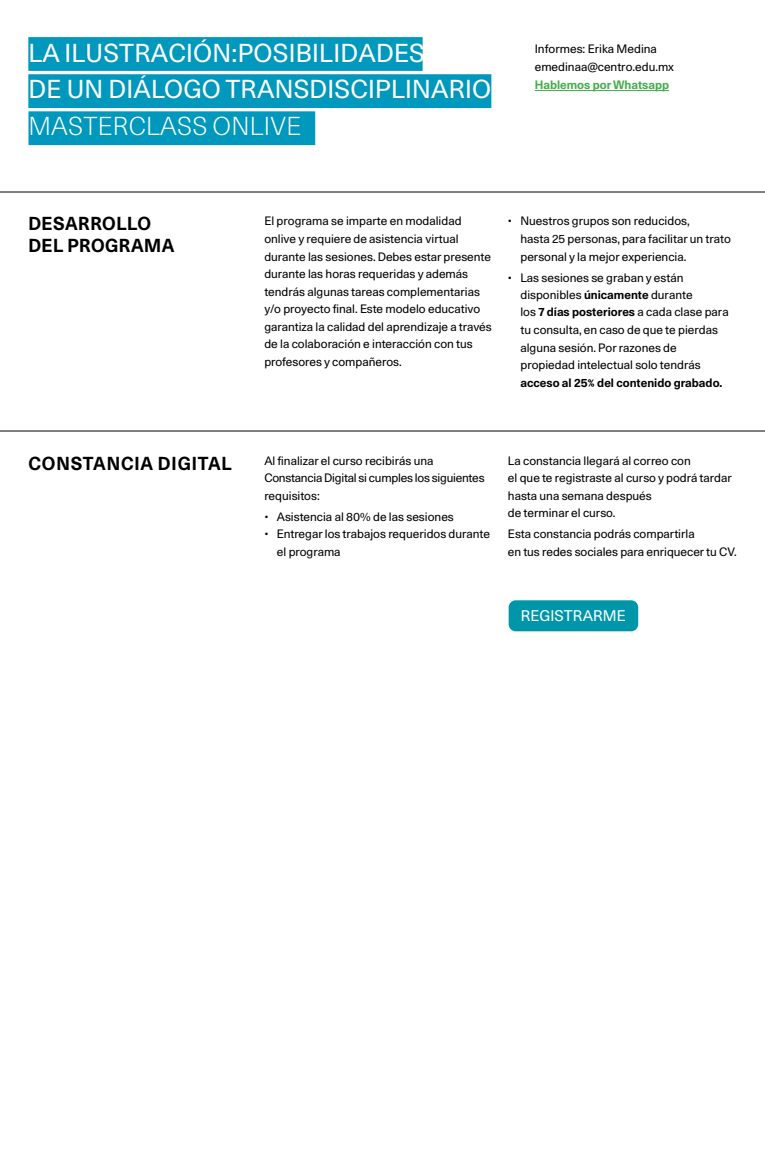
<style>
.page{position:relative;width:765px;height:1149px;background:#fff}
.page>*{position:absolute;margin:0;border:0;box-sizing:border-box;transform-origin:0 0}
.t1{font:25px/35.8px "Unica 77 LL";letter-spacing:.01em;color:#fff}
.t2{font:300 25px "Unica 77 LL";letter-spacing:.01em;color:#fff}
.t3{font:700 18.12px/21.8px "Unica 77 LL";letter-spacing:.03em;color:#000}
.t4{font:700 18.12px "Unica 77 LL";letter-spacing:.05em;color:#000}
.t5{font:14.88px "Unica 77 LL";letter-spacing:.01em;color:#fff}
.t6{font:11.75px/17.5px "Unica 77 LL";color:#000}
.t7{font:11.75px/17.5px "Unica 77 LL";letter-spacing:-.02em;color:#000}
.t8{font:700 11.75px "Unica 77 LL";color:#000}
.t9{font:700 11.75px "Unica 77 LL";color:#41ad49}
.s1{font-weight:700}
</style>
<div class="page">
<hr style="left:0;top:192px;width:765px;height:1px;background:#000">
<hr style="left:0;top:430px;width:765px;height:1px;background:#000">
<div style="left:509px;top:600px;width:129px;height:31px;background:#0095a9;border-radius:7px"></div>
<hr style="left:535px;top:90px;width:134px;height:1px;background:#41ad49">
<div style="left:28px;top:37px;width:395px;height:34px;background:#0098bc"></div>
<div style="left:28px;top:74px;width:463px;height:34px;background:#0098bc"></div>
<svg style="left:28px;top:107px;width:287px;height:39px;background:#1ba3c3"></svg>
<h1 class="t1" style="left:28px;top:35px;width:464px">LA ILUSTRACIÓN:POSIBILIDADES<br>DE UN DIÁLOGO TRANSDISCIPLINARIO</h1>
<h1 class="t2" style="left:28px;top:110px;width:274px">MASTERCLASS ONLIVE</h1>
<p class="t6" style="left:535px;top:40px;width:141px">Informes: Erika Medina emedinaa@centro.edu.mx</p>
<p class="t9" style="left:535px;top:76px;width:136px">Hablemos por Whatsapp</p>
<h2 class="t3" style="left:28px;top:212px;width:148px">DESARROLLO<br>DEL PROGRAMA</h2>
<p class="t6" style="left:264px;top:211px;width:229px">El programa se imparte en modalidad onlive y requiere de asistencia virtual durante las sesiones. Debes estar presente durante las horas requeridas y además tendrás algunas tareas complementarias y/o proyecto final. Este modelo educativo garantiza la calidad del aprendizaje a través de la colaboración e interacción con tus profesores y compañeros.</p>
<p class="t6" style="left:520px;top:212px;width:212px;text-indent:-13px">• Nuestros grupos son reducidos,<br>hasta 25 personas, para facilitar un trato personal y la mejor experiencia.</p>
<p class="t6" style="left:520px;top:268px;width:210px;text-indent:-13px">• Las sesiones se graban y están disponibles <span class="s1">únicamente</span> durante<br>los <span class="s1">7 días posteriores</span> a cada clase para tu consulta, en caso de que te pierdas alguna sesión. Por razones de propiedad intelectual solo tendrás</p>
<p class="t8" style="left:520px;top:374px;width:204px">acceso al 25% del contenido grabado.</p>
<h2 class="t4" style="left:28px;top:450px;width:205px">CONSTANCIA DIGITAL</h2>
<p class="t7" style="left:264px;top:451px;width:222px">Al finalizar el curso recibirás una<br>Constancia Digital si cumples los siguientes requisitos:</p>
<p class="t6" style="left:264px;top:507px;width:191px">• Asistencia al 80% de las sesiones</p>
<p class="t6" style="left:277px;top:525px;width:215px;text-indent:-13px">• Entregar los trabajos requeridos durante el programa</p>
<p class="t6" style="left:508px;top:451px;width:225px">La constancia llegará al correo con<br>el que te registraste al curso y podrá tardar hasta una semana después<br>de terminar el curso.</p>
<p class="t6" style="left:508px;top:525px;width:230px">Esta constancia podrás compartirla<br>en tus redes sociales para enriquecer tu CV.</p>
<p class="t5" style="left:521px;top:606px;width:107px">REGISTRARME</p>
</div>
